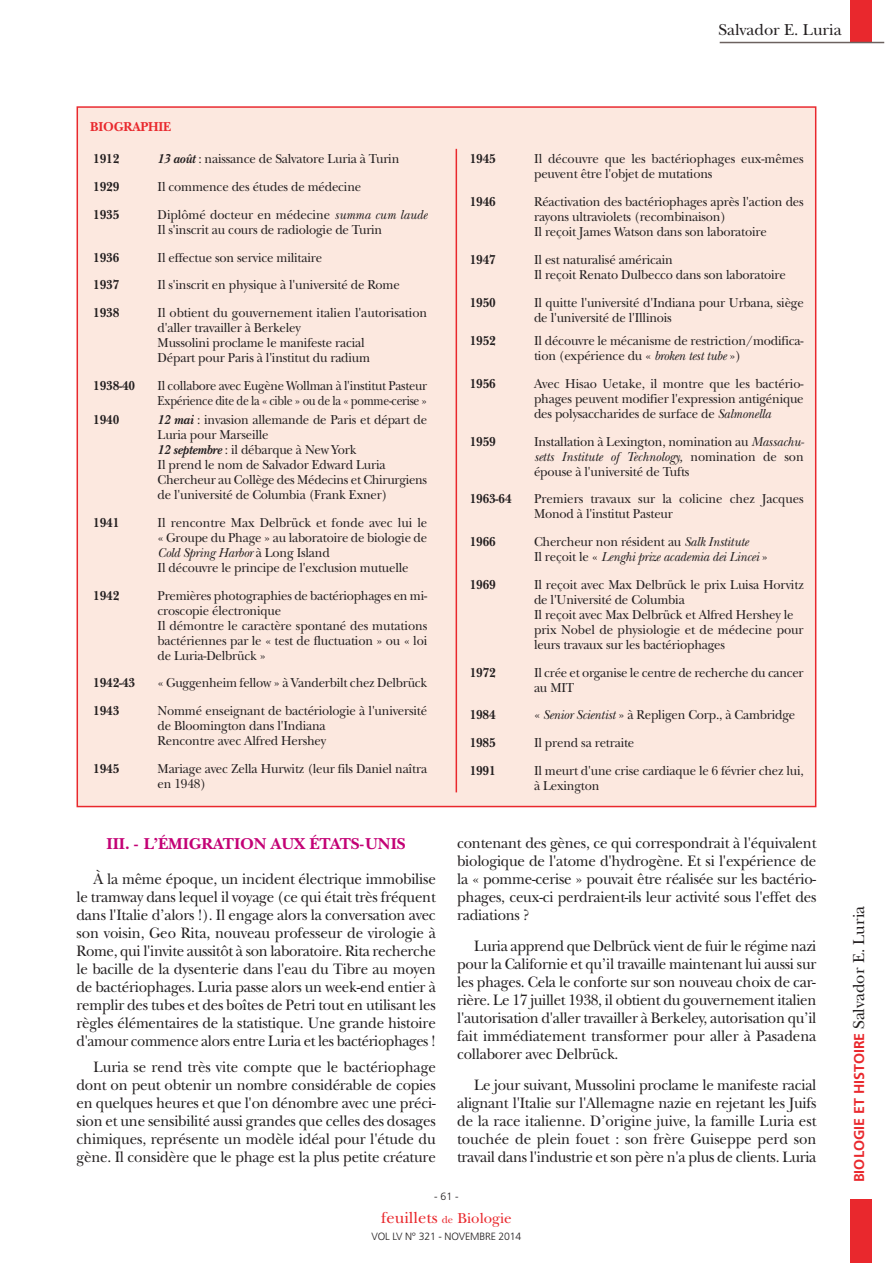
<style>
.page{position:relative;width:893px;height:1263px;background:#fff}
.page>*{position:absolute;margin:0;border:0;box-sizing:border-box;transform-origin:0 0}
.t1{font:16.5px "New Baskerville Bold SC";letter-spacing:-.005em;color:#c30175}
.t2{font:16.5px "New Baskerville";color:#e9282d}
.t3{font:16.5px "New Baskerville";color:#231f20}
.t4{font:15.75px/18px "New Baskerville";letter-spacing:-.015em;color:#231f20;text-align:justify;scale:.95 1}
.t5{font:700 14.25px "Frutiger";color:#e9282d}
.t6{font:13.5px/15px "New Baskerville";letter-spacing:-.015em;color:#231f20;scale:.95 1}
.t7{font:700 13.5px "New Baskerville";letter-spacing:-.015em;color:#231f20;scale:.95 1}
.t8{font:13.5px/15px "New Baskerville";letter-spacing:-.015em;color:#231f20;scale:.93 1}
.t9{font:italic 13.5px/15px "New Baskerville";letter-spacing:-.015em;color:#231f20;scale:.95 1}
.t10{font:700 13.5px "New Baskerville";letter-spacing:-.015em;color:#e9282d;scale:.95 1}
.t11{font:300 10.5px "Frutiger";letter-spacing:-.015em;color:#231f20}
.s1{font-weight:700;font-style:italic}
.s2{font-style:italic}
.s3{font-style:normal}
.s4{font-size:10.5px}
.s5{font-size:15px}
.s6{font-family:"New Baskerville";font-weight:400;font-size:16.5px;color:#231f20}
</style>
<div class="page">
<div style="left:78px;top:108px;width:737px;height:698px;background:#fce8df"></div>
<hr style="left:456px;top:149px;width:1px;height:643px;background:#e9282d">
<div style="left:850px;top:0;width:21px;height:43px;background:#e9282d"></div>
<div style="left:850px;top:1199px;width:21px;height:64px;background:#e9282d"></div>
<hr style="left:720px;top:42px;width:164px;height:1px;background:#6c625f">
<p class="t3" style="left:718px;top:24px;width:125px">Salvador E. Luria</p>
<p class="t10" style="left:90px;top:122px;width:87px">BIOGRAPHIE</p>
<p class="t7" style="left:93px;top:154px;width:29px">1912</p>
<p class="t6" style="left:158px;top:153px;width:256px"><span class="s1">13 août</span> : naissance de Salvatore Luria à Turin</p>
<p class="t7" style="left:93px;top:182px;width:29px">1929</p>
<p class="t6" style="left:158px;top:181px;width:216px">Il commence des études de médecine</p>
<p class="t7" style="left:93px;top:210px;width:29px">1935</p>
<p class="t6" style="left:158px;top:208px;width:285px">Diplômé docteur en médecine <span class="s2">summa cum laude<br></span>Il s'inscrit au cours de radiologie de Turin</p>
<p class="t7" style="left:93px;top:253px;width:29px">1936</p>
<p class="t6" style="left:158px;top:251px;width:175px">Il effectue son service militaire</p>
<p class="t7" style="left:93px;top:280px;width:29px">1937</p>
<p class="t6" style="left:158px;top:279px;width:257px">Il s'inscrit en physique à l'université de Rome</p>
<p class="t7" style="left:93px;top:308px;width:29px">1938</p>
<p class="t6" style="left:158px;top:307px;width:285px">Il obtient du gouvernement italien l'autorisation d'aller travailler à Berkeley<br>Mussolini proclame le manifeste racial<br>Départ pour Paris à l'institut du radium</p>
<p class="t7" style="left:93px;top:381px;width:46px">1938-40</p>
<p class="t8" style="left:158px;top:379px;width:291px">Il collabore avec Eugène Wollman à l'institut Pasteur<br>Expérience dite de la « cible » ou de la « pomme-cerise »</p>
<p class="t7" style="left:93px;top:415px;width:29px">1940</p>
<p class="t6" style="left:158px;top:414px;width:285px"><span class="s1">12 mai</span> : invasion allemande de Paris et départ de Luria pour Marseille<br><span class="s1">12 septembre</span> : il débarque à New York<br>Il prend le nom de Salvador Edward Luria Chercheur au Collège des Médecins et Chirurgiens de l'université de Columbia (Frank Exner)</p>
<p class="t7" style="left:93px;top:518px;width:29px">1941</p>
<p class="t6" style="left:158px;top:516px;width:285px">Il rencontre Max Delbrück et fonde avec lui le « Groupe du Phage » au laboratoire de biologie de <span class="s2">Cold Spring Harbor</span> à Long Island<br>Il découvre le principe de l'exclusion mutuelle</p>
<p class="t7" style="left:93px;top:591px;width:29px">1942</p>
<p class="t6" style="left:158px;top:589px;width:285px">Premières photographies de bactériophages en mi&shy;croscopie électronique<br>Il démontre le caractère spontané des mutations bactériennes par le « test de fluctuation » ou « loi de Luria-Delbrück »</p>
<p class="t7" style="left:93px;top:679px;width:46px">1942-43</p>
<p class="t6" style="left:158px;top:677px;width:285px">« Guggenheim fellow » à Vanderbilt chez Delbrück</p>
<p class="t7" style="left:93px;top:706px;width:29px">1943</p>
<p class="t6" style="left:158px;top:705px;width:285px">Nommé enseignant de bactériologie à l'université de Bloomington dans l'Indiana<br>Rencontre avec Alfred Hershey</p>
<p class="t7" style="left:93px;top:764px;width:29px">1945</p>
<p class="t6" style="left:158px;top:762px;width:285px">Mariage avec Zella Hurwitz (leur fils Daniel naîtra en 1948)</p>
<p class="t1" style="left:107px;top:837px;width:301px">III. - L’ÉMIGRATION AUX ÉTATS-UNIS</p>
<p class="t4" style="left:76px;top:871px;width:380px;text-indent:17px">À la même époque, un incident électrique immobilise le tramway dans lequel il voyage (ce qui était très fréquent dans l'Italie d’alors !). Il engage alors la conversation avec son voisin, Geo Rita, nouveau professeur de virologie à Rome, qui l'invite aussitôt à son laboratoire. Rita recherche le bacille de la dysenterie dans l'eau du Tibre au moyen de bactériophages. Luria passe alors un week-end entier à remplir des tubes et des boîtes de Petri tout en utilisant les règles élémentaires de la statistique. Une grande histoire d'amour commence alors entre Luria et les bactériophages !</p>
<p class="t4" style="left:77px;top:1060px;width:380px;text-indent:17px">Luria se rend très vite compte que le bactériophage dont on peut obtenir un nombre considérable de copies en quelques heures et que l'on dénombre avec une préci&shy;sion et une sensibilité aussi grandes que celles des dosages chimiques, représente un modèle idéal pour l'étude du gène. Il considère que le phage est la plus petite créature</p>
<p class="t7" style="left:470px;top:154px;width:29px">1945</p>
<p class="t6" style="left:534px;top:153px;width:285px">Il découvre que les bactériophages eux-mêmes peuvent être l'objet de mutations</p>
<p class="t7" style="left:470px;top:197px;width:29px">1946</p>
<p class="t6" style="left:534px;top:196px;width:285px">Réactivation des bactériophages après l'action des rayons ultraviolets (recombinaison)<br>Il reçoit James Watson dans son laboratoire</p>
<p class="t7" style="left:470px;top:255px;width:29px">1947</p>
<p class="t6" style="left:534px;top:253px;width:267px">Il est naturalisé américain<br>Il reçoit Renato Dulbecco dans son laboratoire</p>
<p class="t7" style="left:470px;top:298px;width:29px">1950</p>
<p class="t6" style="left:534px;top:296px;width:285px">Il quitte l'université d'Indiana pour Urbana, siège de l'université de l'Illinois</p>
<p class="t7" style="left:470px;top:336px;width:29px">1952</p>
<p class="t6" style="left:534px;top:335px;width:285px">Il découvre le mécanisme de restriction/modifica&shy;tion (expérience du « <span class="s2">broken test tube</span> »)</p>
<p class="t7" style="left:470px;top:379px;width:29px">1956</p>
<p class="t6" style="left:534px;top:377px;width:285px;text-align:justify">Avec Hisao Uetake, il montre que les bactério&shy;phages peuvent modifier l'expression antigénique des polysaccharides de surface de <span class="s2">Salmonella</span></p>
<p class="t7" style="left:470px;top:437px;width:29px">1959</p>
<p class="t6" style="left:534px;top:435px;width:286px;text-align:justify">Installation à Lexington, nomination au <span class="s2">Massachu&shy;setts Institute of Technology,</span> nomination de son épouse à l'université de Tufts</p>
<p class="t7" style="left:470px;top:494px;width:46px">1963-64</p>
<p class="t6" style="left:534px;top:493px;width:285px">Premiers travaux sur la colicine chez Jacques<br>Monod à l'institut Pasteur</p>
<p class="t7" style="left:470px;top:537px;width:29px">1966</p>
<p class="t9" style="left:534px;top:536px;width:248px"><span class="s3">Chercheur non résident au</span> Salk Institute<br><span class="s3">Il reçoit le «</span> Lenghi prize academia dei Lincei <span class="s3">»</span></p>
<p class="t7" style="left:470px;top:580px;width:29px">1969</p>
<p class="t6" style="left:534px;top:578px;width:285px">Il reçoit avec Max Delbrück le prix Luisa Horvitz de l'Université de Columbia<br>Il reçoit avec Max Delbrück et Alfred Hershey le prix Nobel de physiologie et de médecine pour leurs travaux sur les bactériophages</p>
<p class="t7" style="left:470px;top:668px;width:29px">1972</p>
<p class="t6" style="left:534px;top:666px;width:285px">Il crée et organise le centre de recherche du cancer au MIT</p>
<p class="t7" style="left:470px;top:710px;width:29px">1984</p>
<p class="t6" style="left:534px;top:709px;width:276px">« <span class="s2">Senior Scientist</span> » à Repligen Corp., à Cambridge</p>
<p class="t7" style="left:470px;top:738px;width:29px">1985</p>
<p class="t6" style="left:534px;top:737px;width:107px">Il prend sa retraite</p>
<p class="t7" style="left:470px;top:766px;width:29px">1991</p>
<p class="t6" style="left:534px;top:764px;width:285px">Il meurt d'une crise cardiaque le 6 février chez lui, à Lexington</p>
<p class="t4" style="left:457px;top:836px;width:380px">contenant des gènes, ce qui correspondrait à l'équivalent biologique de l'atome d'hydrogène. Et si l'expérience de la « pomme-cerise » pouvait être réalisée sur les bactério&shy;phages, ceux-ci perdraient-ils leur activité sous l'effet des radiations ?</p>
<p class="t4" style="left:457px;top:939px;width:380px;text-indent:17px">Luria apprend que Delbrück vient de fuir le régime nazi pour la Californie et qu’il travaille maintenant lui aussi sur les phages. Cela le conforte sur son nouveau choix de car&shy;rière. Le 17 juillet 1938, il obtient du gouvernement italien l'autorisation d'aller travailler à Berkeley, autorisation qu’il fait immédiatement transformer pour aller à Pasadena collaborer avec Delbrück.</p>
<p class="t4" style="left:457px;top:1077px;width:380px;text-indent:17px">Le jour suivant, Mussolini proclame le manifeste racial alignant l'Italie sur l'Allemagne nazie en rejetant les Juifs de la race italienne. D’origine juive, la famille Luria est touchée de plein fouet : son frère Guiseppe perd son travail dans l'industrie et son père n'a plus de clients. Luria</p>
<p class="t11" style="left:434px;top:1192px;width:26px">- 61 -</p>
<p class="t2" style="left:381px;top:1212px;width:132px">feuillets <span class="s4">de</span> <span class="s5">Biologie</span></p>
<p class="t11" style="left:372px;top:1232px;width:151px">VOL LV N° 321 - NOVEMBRE 2014</p>
<p class="t5" style="left:853px;top:1182px;width:278px;rotate:-90deg">BIOLOGIE ET HISTOIRE <span class="s6">Salvador E. Luria</span></p>
</div>
